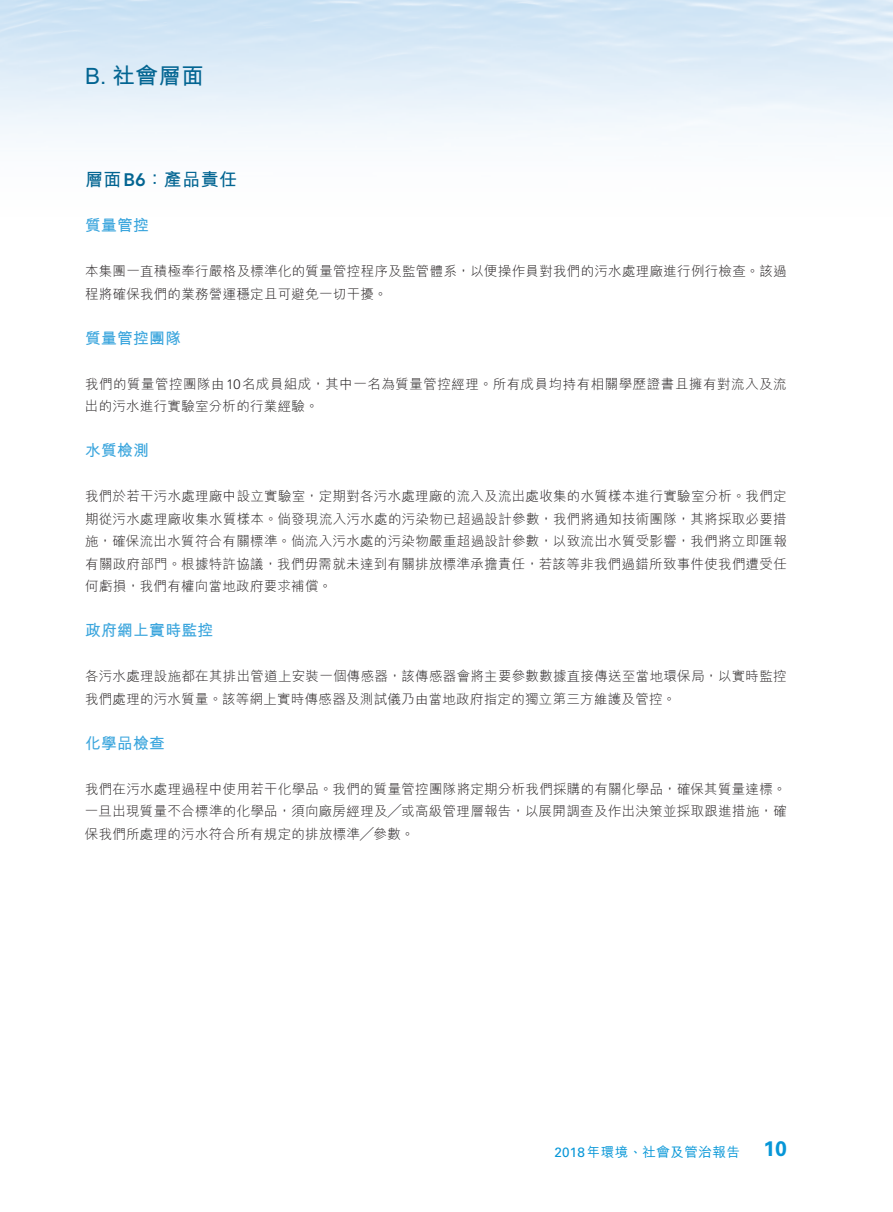
<style>
.page{position:relative;width:893px;height:1212px;background:#fff}
.page>*{position:absolute;margin:0;border:0;box-sizing:border-box;transform-origin:0 0}
.t1{font:700 22.5px "M Hei HK";color:#036592}
.t2{font:700 21px "Univers LT Std";color:#0696d7}
.t3{font:700 18px "M Hei HK";letter-spacing:.02em;color:#036592}
.t4{font:700 15.75px "M Hei HK";letter-spacing:.02em;color:#3aa5dd}
.t5{font:300 13.5px/22.5px "M Hei HK";letter-spacing:.02em;color:#231f20}
.t6{font:300 13.5px/22.5px "M Hei HK";letter-spacing:.04em;color:#231f20}
.t7{font:500 13.5px "M Hei HK";letter-spacing:.035em;color:#0696d7}
.s1{font-family:"Avenir LT Std";font-weight:800}
.s2{font-family:"Avenir LT Std"}
.s3{font-family:"Univers LT Std";font-weight:400}
</style>
<div class="page">
<h1 class="t1" style="left:85px;top:59px;width:120px">B. 社會層面</h1>
<h3 class="t3" style="left:85px;top:166px;width:154px">層面<span class="s1">B6</span>：產品責任</h3>
<p class="t4" style="left:85px;top:214px;width:65px">質量管控</p>
<p class="t5" style="left:85px;top:260px;width:703px">本集團一直積極奉行嚴格及標準化的質量管控程序及監管體系，以便操作員對我們的污水處理廠進行例行檢查。該過程將確保我們的業務營運穩定且可避免一切干擾。</p>
<p class="t4" style="left:85px;top:326px;width:98px">質量管控團隊</p>
<p class="t6" style="left:85px;top:372px;width:703px">我們的質量管控團隊由<span class="s2">10</span>名成員組成，其中一名為質量管控經理。所有成員均持有相關學歷證書且擁有對流入及流出的污水進行實驗室分析的行業經驗。</p>
<p class="t4" style="left:85px;top:439px;width:65px">水質檢測</p>
<p class="t5" style="left:85px;top:485px;width:703px;text-align:justify">我們於若干污水處理廠中設立實驗室，定期對各污水處理廠的流入及流出處收集的水質樣本進行實驗室分析。我們定期從污水處理廠收集水質樣本。倘發現流入污水處的污染物已超過設計參數，我們將通知技術團隊，其將採取必要措施，確保流出水質符合有關標準。倘流入污水處的污染物嚴重超過設計參數，以致流出水質受影響，我們將立即匯報有關政府部門。根據特許協議，我們毋需就未達到有關排放標準承擔責任，若該等非我們過錯所致事件使我們遭受任何虧損，我們有權向當地政府要求補償。</p>
<p class="t4" style="left:85px;top:619px;width:130px">政府網上實時監控</p>
<p class="t5" style="left:85px;top:665px;width:703px">各污水處理設施都在其排出管道上安裝一個傳感器，該傳感器會將主要參數數據直接傳送至當地環保局，以實時監控我們處理的污水質量。該等網上實時傳感器及測試儀乃由當地政府指定的獨立第三方維護及管控。</p>
<p class="t4" style="left:85px;top:731px;width:82px">化學品檢查</p>
<p class="t5" style="left:85px;top:777px;width:703px;text-align:justify">我們在污水處理過程中使用若干化學品。我們的質量管控團隊將定期分析我們採購的有關化學品，確保其質量達標。一旦出現質量不合標準的化學品，須向廠房經理及╱或高級管理層報告，以展開調查及作出決策並採取跟進措施，確保我們所處理的污水符合所有規定的排放標準╱參數。</p>
<p class="t7" style="left:554px;top:1142px;width:187px"><span class="s3">2018</span>年環境、社會及管治報告</p>
<h2 class="t2" style="left:763px;top:1136px;width:25px">10</h2>
</div>
